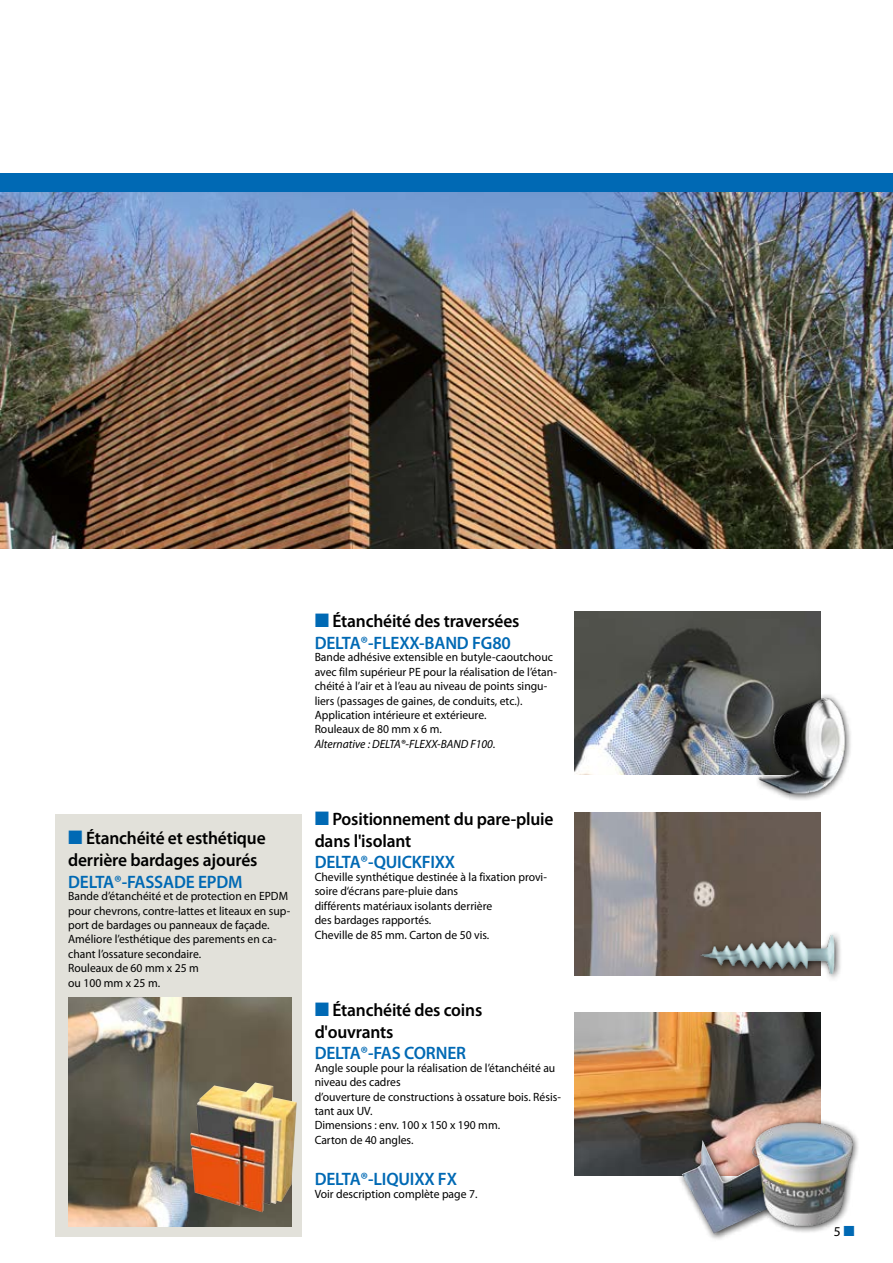
<style>
.page{position:relative;width:893px;height:1263px;background:#fff}
.page>*{position:absolute;margin:0;border:0;box-sizing:border-box;transform-origin:0 0}
.t1{font:600 18px/21.6px "Myriad Pro Doerken";letter-spacing:-.01em;color:#000}
.t2{font:600 18px "Myriad Pro Doerken";letter-spacing:-.01em;color:#0069b4}
.t3{font:13.5px "Myriad Pro Doerken";color:#000}
.t4{font:12px/14.4px "Myriad Pro Doerken";color:#000}
.t5{font:italic 12px "Myriad Pro Doerken";color:#000}
.s1{font-weight:400;color:#0069b4}
.s2{color:#0069b4}
</style>
<div class="page">
<img style="left:0;top:192px;width:893px;height:357px">
<div style="left:0;top:174px;width:893px;height:18px;background:#0069b4"></div>
<div style="left:55px;top:814px;width:247px;height:422px;background:#e2e1da"></div>
<img style="left:68px;top:997px;width:223px;height:229px">
<img style="left:190px;top:1082px;width:107px;height:130px">
<img style="left:574px;top:813px;width:247px;height:162px">
<img style="left:574px;top:612px;width:247px;height:163px">
<img style="left:574px;top:1013px;width:246px;height:163px">
<div style="left:753px;top:693px;width:100px;height:109px;background:#000;opacity:.75"></div>
<img style="left:754px;top:676px;width:96px;height:118px">
<img style="left:691px;top:922px;width:150px;height:57px">
<div style="left:677px;top:1136px;width:111px;height:105px;background:#000;opacity:.75"></div>
<img style="left:682px;top:1140px;width:66px;height:93px">
<div style="left:748px;top:1117px;width:112px;height:116px;background:#000;opacity:.75"></div>
<img style="left:749px;top:1121px;width:106px;height:106px">
<h1 class="t1" style="left:315px;top:610px;width:206px"><span class="s1">■</span> Étanchéité des traversées<br><span class="s2">DELTA®-FLEXX-BAND FG80</span></h1>
<p class="t4" style="left:315px;top:650px;width:244px">Bande adhésive extensible en butyle-caoutchouc avec film supérieur PE pour la réalisation de l’étan&shy;chéité à l’air et à l’eau au niveau de points singu&shy;liers (passages de gaines, de conduits, etc.).<br>Application intérieure et extérieure.<br>Rouleaux de 80 mm x 6 m.</p>
<p class="t5" style="left:315px;top:736px;width:182px">Alternative : DELTA®-FLEXX-BAND F100.</p>
<h1 class="t1" style="left:68px;top:827px;width:199px"><span class="s1">■</span> Étanchéité et esthétique derrière bardages ajourés</h1>
<h1 class="t2" style="left:68px;top:870px;width:176px">DELTA®-FASSADE EPDM</h1>
<p class="t4" style="left:68px;top:889px;width:224px">Bande d’étanchéité et de protection en EPDM pour chevrons, contre-lattes et liteaux en sup&shy;port de bardages ou panneaux de façade.<br>Améliore l’esthétique des parements en ca&shy;chant l’ossature secondaire.<br>Rouleaux de 60 mm x 25 m<br>ou 100 mm x 25 m.</p>
<h1 class="t1" style="left:315px;top:808px;width:240px"><span class="s1">■</span> Positionnement du pare-pluie dans l'isolant</h1>
<h1 class="t2" style="left:315px;top:851px;width:142px">DELTA®-QUICKFIXX</h1>
<p class="t4" style="left:315px;top:870px;width:234px">Cheville synthétique destinée à la fixation provi&shy;soire d‘écrans pare-pluie dans<br>différents matériaux isolants derrière<br>des bardages rapportés.<br>Cheville de 85 mm. Carton de 50 vis.</p>
<h1 class="t1" style="left:315px;top:999px;width:169px"><span class="s1">■</span> Étanchéité des coins d'ouvrants</h1>
<h1 class="t2" style="left:315px;top:1042px;width:153px">DELTA®-FAS CORNER</h1>
<p class="t4" style="left:315px;top:1060px;width:248px">Angle souple pour la réalisation de l’étanchéité au niveau des cadres<br>d’ouverture de constructions à ossature bois. Résis&shy;tant aux UV.<br>Dimensions : env. 100 x 150 x 190 mm.<br>Carton de 40 angles.</p>
<h1 class="t2" style="left:315px;top:1168px;width:144px">DELTA®-LIQUIXX FX</h1>
<p class="t4" style="left:315px;top:1186px;width:164px">Voir description complète page 7.</p>
<p class="t3" style="left:834px;top:1223px;width:23px">5 <span class="s2">■</span></p>
</div>
